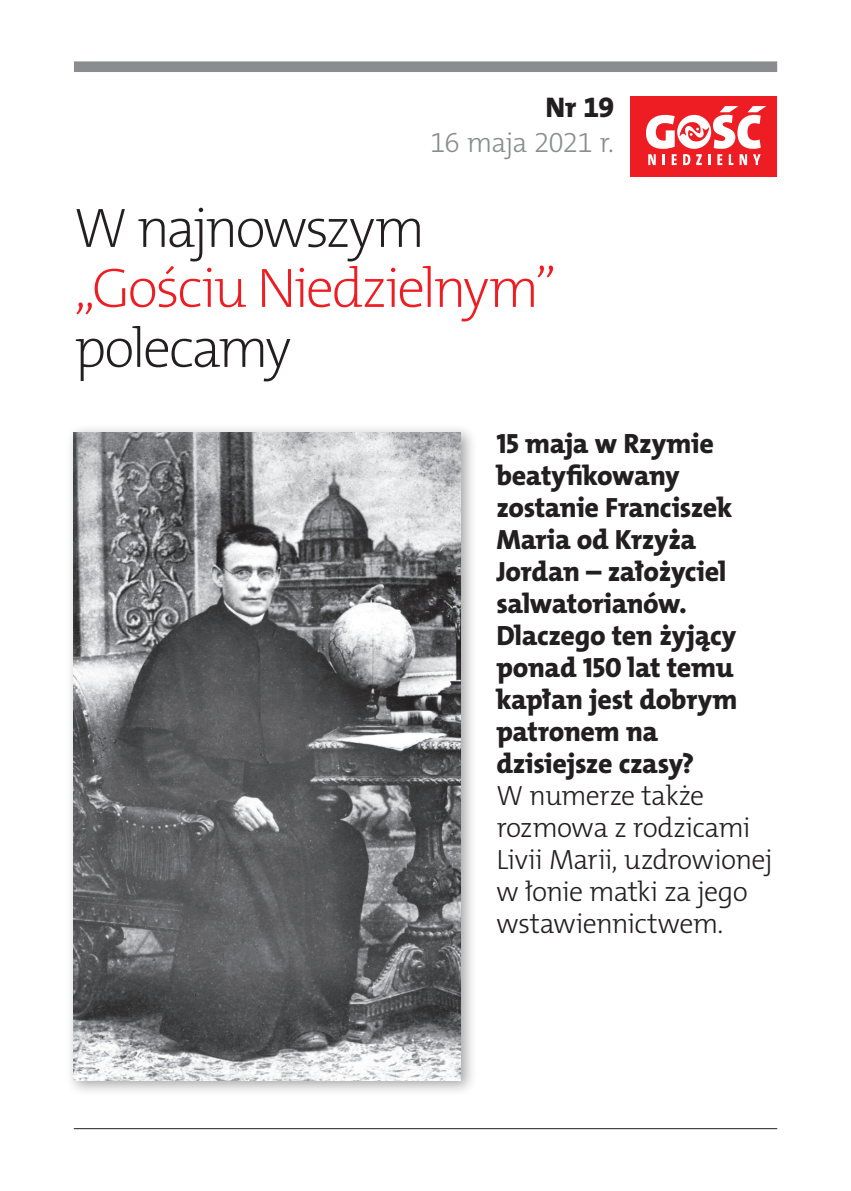
<style>
.page{position:relative;width:851px;height:1191px;background:#fff}
.page>*{position:absolute;margin:0;border:0;box-sizing:border-box;transform-origin:0 0}
.t1{font:56px "The Mix HP2 Ex Lig";letter-spacing:-.05em;color:#231f20}
.t2{font:56px "The Mix HP2 Ex Lig";letter-spacing:-.05em;color:#ee1d23}
.t3{font:28.6px "The Mix HP8 Ex Bld";color:#231f20}
.t4{font:28px/32px "The Mix HP8 Ex Bld";letter-spacing:-.01em;color:#231f20}
.t5{font:28px/32px "The Mix HP3 Lig";letter-spacing:-.025em;color:#231f20}
.t6{font:28px "The Mix HP3 Lig";letter-spacing:-.03em;color:#8a8c8f}
</style>
<div class="page">
<hr style="left:74px;top:1128px;width:703px;height:1px;background:#231f20">
<div style="left:66px;top:424px;width:411px;height:673px;background:#231f20;opacity:.4"></div>
<img style="left:74px;top:432px;width:387px;height:648px">
<div style="left:74px;top:61px;width:703px;height:11px;background:#8a8c8f"></div>
<div style="left:630px;top:96px;width:147px;height:81px;background:#ee1d23"></div>
<svg style="left:646px;top:106px;width:120px;height:59px"></svg>
<p class="t3" style="left:545px;top:89px;width:70px">Nr 19</p>
<p class="t6" style="left:430px;top:125px;width:185px">16 maja 2021 r.</p>
<h1 class="t1" style="left:74px;top:192px;width:353px">W najnowszym</h1>
<h1 class="t2" style="left:74px;top:252px;width:484px">„Gościu Niedzielnym”</h1>
<h1 class="t1" style="left:74px;top:312px;width:219px">polecamy</h1>
<p class="t4" style="left:496px;top:427px;width:241px">15 maja w Rzymie beatyfikowany zostanie Franciszek<br>Maria od Krzyża<br>Jordan – założyciel salwatorianów.<br>Dlaczego ten żyjący ponad 150 lat temu kapłan jest dobrym patronem na dzisiejsze czasy?</p>
<p class="t5" style="left:496px;top:780px;width:278px">W numerze także rozmowa z rodzicami<br>Livii Marii, uzdrowionej w łonie matki za jego wstawiennictwem.</p>
</div>
